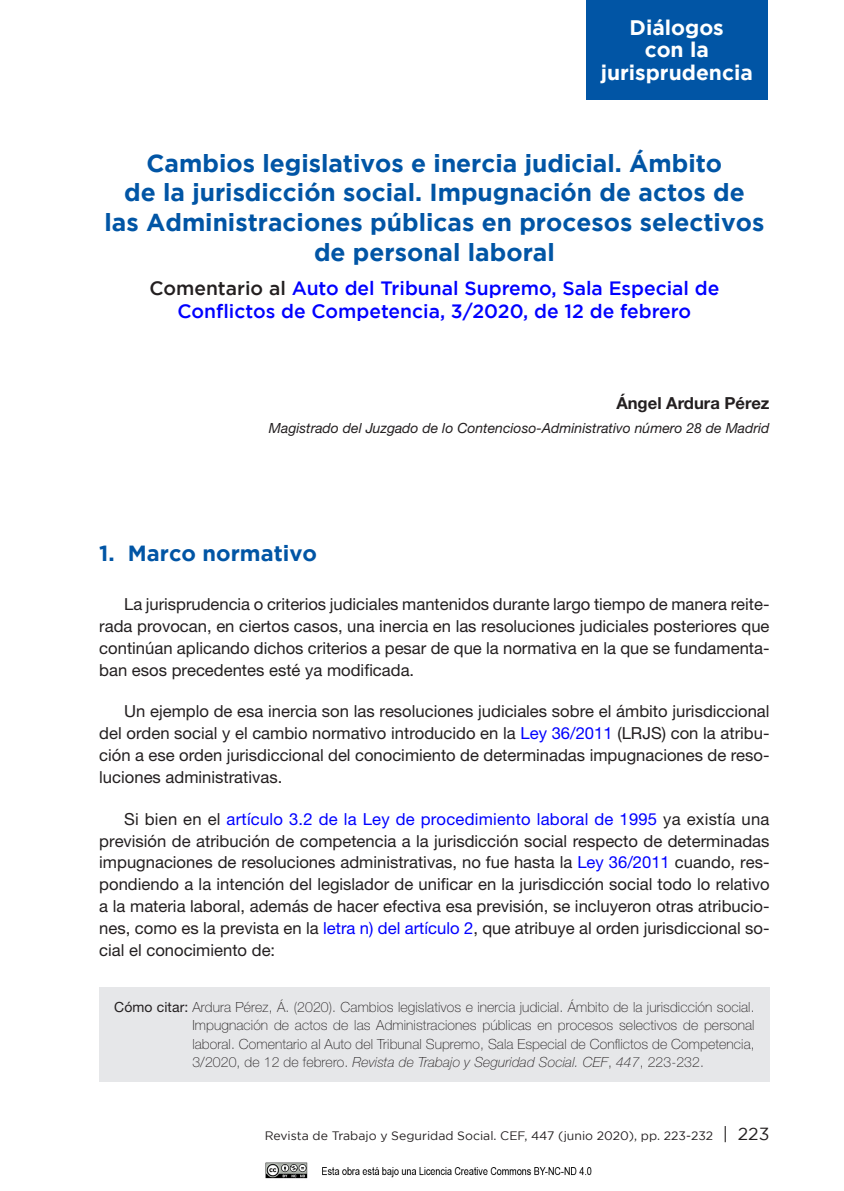
<style>
.page{position:relative;width:844px;height:1191px;background:#fff}
.page>*{position:absolute;margin:0;border:0;box-sizing:border-box;transform-origin:0 0}
.t1{font:700 24.5px/29.8px "Gotham";color:#0155a5;text-align:center}
.t2{font:700 21.88px "Gotham";color:#0155a5}
.t3{font:700 21px/22.8px "Gotham";color:#fff;text-align:center}
.t4{font:500 19.25px/23.6px "Gotham";color:#00f;text-align:center}
.t5{font:16.62px/21.9px "Helvetica Neue LT Std";color:#231f20;text-align:justify}
.t6{font:700 16.62px "Helvetica Neue LT Std";color:#231f20}
.t7{font:100 14px/18.4px "Helvetica Neue LT Std";letter-spacing:.005em;color:#231f20;text-align:justify}
.t8{font:italic 14px "Helvetica Neue LT Std";color:#231f20}
.t9{font:12.25px "Gotham";color:#231f20}
.s1{color:#231f20}
.s2{color:#00f}
.s3{font-weight:400}
.s4{font-style:italic}
.s5{font-size:17.5px}
</style>
<div class="page">
<img style="left:265px;top:1162px;width:327px;height:17px">
<div style="left:585px;top:0;width:182px;height:99px;background:#0155a5"></div>
<div style="left:99px;top:987px;width:670px;height:94px;background:#e6e7e9"></div>
<p class="t3" style="left:600px;top:15px;width:154px">Diálogos<br>con la jurisprudencia</p>
<h1 class="t1" style="left:104px;top:147px;width:661px">Cambios legislativos e inercia judicial. Ámbito<br>de la jurisdicción social. Impugnación de actos de las Administraciones públicas en procesos selectivos de personal laboral</h1>
<p class="t4" style="left:149px;top:275px;width:571px"><span class="s1">Comentario al</span> Auto del Tribunal Supremo, Sala Especial de<br>Conflictos de Competencia, 3/2020, de 12 de febrero</p>
<p class="t6" style="left:616px;top:392px;width:155px">Ángel Ardura Pérez</p>
<p class="t8" style="left:269px;top:419px;width:502px">Magistrado del Juzgado de lo Contencioso-Administrativo número 28 de Madrid</p>
<h2 class="t2" style="left:99px;top:540px;width:219px">1. Marco normativo</h2>
<p class="t5" style="left:99px;top:593px;width:671px;text-indent:25px">La jurisprudencia o criterios judiciales mantenidos durante largo tiempo de manera reite&shy;rada provocan, en ciertos casos, una inercia en las resoluciones judiciales posteriores que continúan aplicando dichos criterios a pesar de que la normativa en la que se fundamenta&shy;ban esos precedentes esté ya modificada.</p>
<p class="t5" style="left:99px;top:700px;width:671px;text-indent:25px">Un ejemplo de esa inercia son las resoluciones judiciales sobre el ámbito jurisdiccional del orden social y el cambio normativo introducido en la <span class="s2">Ley 36/2011</span> (LRJS) con la atribu&shy;ción a ese orden jurisdiccional del conocimiento de determinadas impugnaciones de reso&shy;luciones administrativas.</p>
<p class="t5" style="left:99px;top:807px;width:671px;text-indent:25px">Si bien en el <span class="s2">artículo 3.2 de la Ley de procedimiento laboral de 1995</span> ya existía una previsión de atribución de competencia a la jurisdicción social respecto de determinadas impugnaciones de resoluciones administrativas, no fue hasta la <span class="s2">Ley 36/2011</span> cuando, res&shy;pondiendo a la intención del legislador de unificar en la jurisdicción social todo lo relativo a la materia laboral, además de hacer efectiva esa previsión, se incluyeron otras atribucio&shy;nes, como es la prevista en la <span class="s2">letra n) del artículo 2</span>, que atribuye al orden jurisdiccional so&shy;cial el conocimiento de:</p>
<p class="t7" style="left:192px;top:997px;width:563px;text-indent:-78px"><span class="s3">Cómo citar:</span> Ardura Pérez, Á. (2020). Cambios legislativos e inercia judicial. Ámbito de la jurisdicción social.<br>Impugnación de actos de las Administraciones públicas en procesos selectivos de personal laboral. Comentario al Auto del Tribunal Supremo, Sala Especial de Conflictos de Competencia, 3/2020, de 12 de febrero. <span class="s4">Revista de Trabajo y Seguridad Social. CEF</span>, <span class="s4">447</span>, 223-232.</p>
<p class="t9" style="left:265px;top:1128px;width:506px">Revista de Trabajo y Seguridad Social. CEF, 447 (junio 2020), pp. 223-232 <span class="s5">| 223</span></p>
</div>
